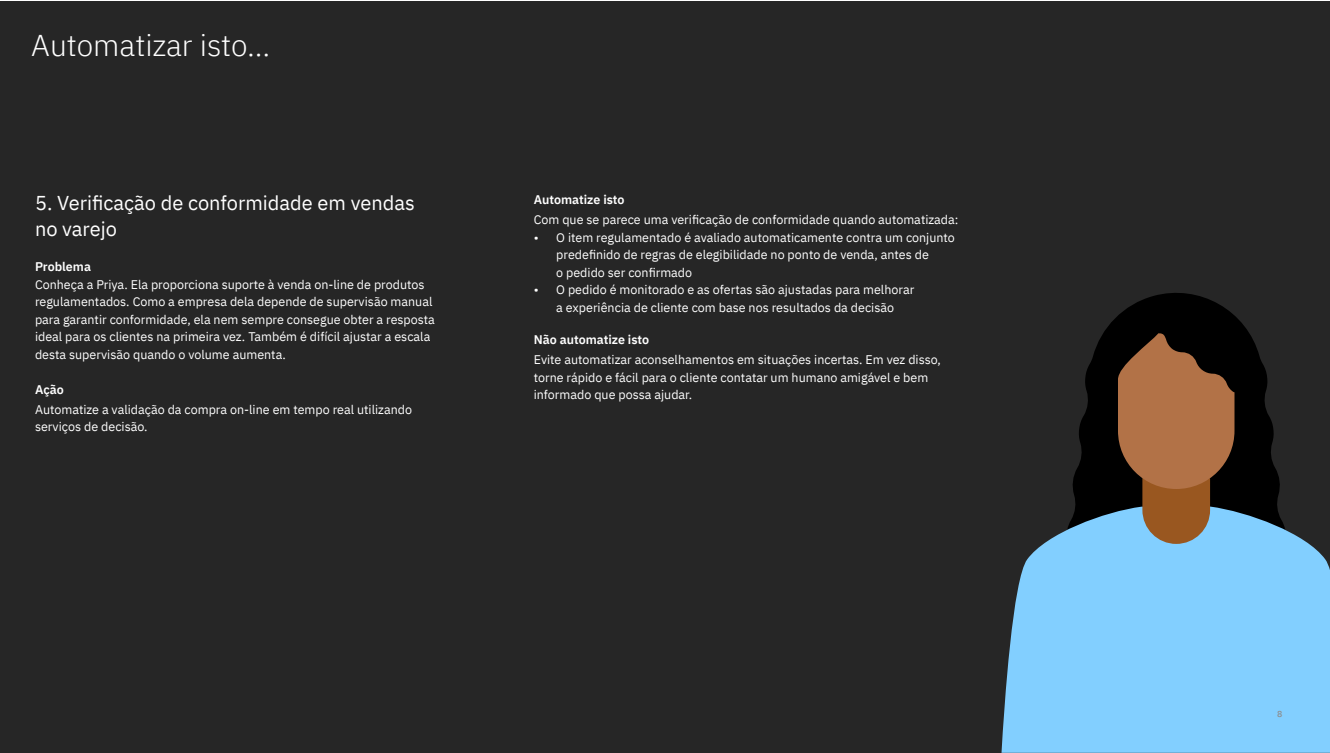
<style>
.page{position:relative;width:1330px;height:753px;background:#fff}
.page>*{position:absolute;margin:0;border:0;box-sizing:border-box;transform-origin:0 0}
.t1{font:300 30px "IBM Plex Sans";color:#fff}
.t2{font:20px/26.2px "IBM Plex Sans";color:#fff}
.Body_copy{font:12.5px/17.5px "IBM Plex Sans";color:#fff}
.t3{font:600 12.5px "IBM Plex Sans";color:#fff}
.t4{font:500 8.75px "IBM Plex Sans";color:#8d8d8d}
</style>
<div class="page">
<div style="left:0;top:1px;width:1329px;height:751px;background:#262626"></div>
<svg style="left:1072px;top:293px;width:208px;height:213px;fill:#000"></svg>
<svg style="left:1002px;top:506px;width:328px;height:246px;background:#78bde9"></svg>
<svg style="left:1118px;top:333px;width:117px;height:211px;background:#845e43"></svg>
<h2 class="t1" style="left:31px;top:23px;width:241px">Automatizar isto...</h2>
<h4 class="t2" style="left:35px;top:188px;width:381px">5. Verificação de conformidade em vendas no varejo</h4>
<h5 class="t3" style="left:35px;top:257px;width:58px">Problema</h5>
<p class="Body_copy" style="left:35px;top:274px;width:401px">Conheça a Priya. Ela proporciona suporte à venda on-line de produtos regulamentados. Como a empresa dela depende de supervisão manual para garantir conformidade, ela nem sempre consegue obter a resposta ideal para os clientes na primeira vez. Também é difícil ajustar a escala desta supervisão quando o volume aumenta.</p>
<h5 class="t3" style="left:35px;top:379px;width:30px">Ação</h5>
<p class="Body_copy" style="left:35px;top:399px;width:379px">Automatize a validação da compra on-line em tempo real utilizando serviços de decisão.</p>
<h5 class="t3" style="left:534px;top:190px;width:92px">Automatize isto</h5>
<p class="Body_copy" style="left:534px;top:210px;width:426px">Com que se parece uma verificação de conformidade quando automatizada:</p>
<p class="Body_copy" style="left:556px;top:227px;width:400px;text-indent:-22px">• O item regulamentado é avaliado automaticamente contra um conjunto predefinido de regras de elegibilidade no ponto de venda, antes de<br>o pedido ser confirmado</p>
<p class="Body_copy" style="left:534px;top:280px;width:382px;text-align:center">• O pedido é monitorado e as ofertas são ajustadas para melhorar a experiência de cliente com base nos resultados da decisão</p>
<h5 class="t3" style="left:534px;top:330px;width:117px">Não automatize isto</h5>
<p class="Body_copy" style="left:534px;top:350px;width:409px">Evite automatizar aconselhamentos em situações incertas. Em vez disso, torne rápido e fácil para o cliente contatar um humano amigável e bem informado que possa ajudar.</p>
<p class="t4" style="left:1277px;top:706px;width:7px">8</p>
</div>
